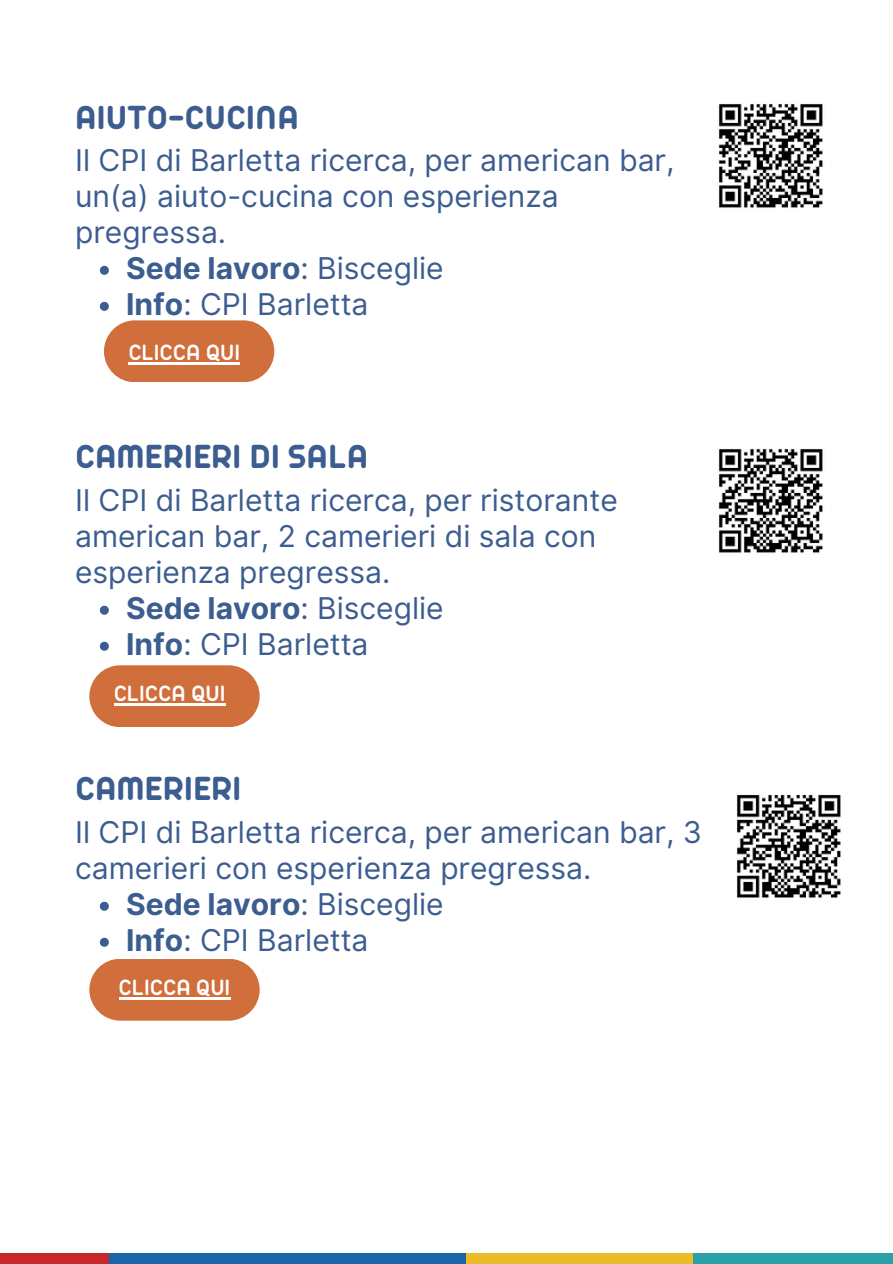
<style>
.page{position:relative;width:893px;height:1264px;background:#fff}
.page>*{position:absolute;margin:0;border:0;box-sizing:border-box;transform-origin:0 0}
.t1{font:700 36px "Arista Pro";color:#3c5d90}
.t2{font:30px/36px "Inter";color:#3c5d90}
.t3{font:700 30px "Inter";color:#3c5d90}
.t4{font:600 24px "Arista Pro";color:#fff}
.s1{font-weight:400}
.s2{font-weight:700}
</style>
<div class="page">
<div style="left:693px;top:1253px;width:199px;height:10px;background:#2aa0a8"></div>
<div style="left:335px;top:1253px;width:357px;height:10px;background:#ebbb28"></div>
<div style="left:0;top:1253px;width:143px;height:10px;background:#c5292c"></div>
<div style="left:109px;top:1253px;width:356px;height:10px;background:#1965a8"></div>
<svg style="left:100px;top:266px;width:9px;height:9px"></svg>
<svg style="left:100px;top:302px;width:9px;height:9px"></svg>
<svg style="left:100px;top:605px;width:9px;height:9px"></svg>
<svg style="left:100px;top:641px;width:9px;height:9px"></svg>
<svg style="left:100px;top:901px;width:9px;height:9px"></svg>
<svg style="left:100px;top:937px;width:9px;height:9px"></svg>
<div style="left:104px;top:320px;width:170px;height:62px;background:#d06e3c;border-radius:31px"></div>
<div style="left:89px;top:958px;width:171px;height:62px;background:#d06e3c;border-radius:31px"></div>
<div style="left:89px;top:665px;width:171px;height:62px;background:#d06e3c;border-radius:31px"></div>
<img style="left:736px;top:794px;width:105px;height:104px">
<img style="left:718px;top:448px;width:105px;height:105px">
<img style="left:718px;top:103px;width:105px;height:105px">
<hr style="left:128px;top:362px;width:112px;height:2px;background:#fff">
<hr style="left:114px;top:703px;width:111px;height:2px;background:#fff">
<hr style="left:119px;top:997px;width:111px;height:2px;background:#fff">
<h1 class="t1" style="left:75px;top:105px;width:225px">AIUTO-CUCINA</h1>
<h1 class="t2" style="left:75px;top:142px;width:601px">Il CPI di Barletta ricerca, per american bar, un(a) aiuto-cucina con esperienza pregressa.</h1>
<p class="t3" style="left:126px;top:250px;width:319px">Sede lavoro<span class="s1">: Bisceglie</span></p>
<p class="t2" style="left:126px;top:286px;width:244px"><span class="s2">Info</span>: CPI Barletta</p>
<p class="t4" style="left:128px;top:344px;width:113px">CLICCA QUI</p>
<h1 class="t1" style="left:75px;top:445px;width:294px">CAMERIERI DI SALA</h1>
<h1 class="t2" style="left:75px;top:482px;width:544px">Il CPI di Barletta ricerca, per ristorante american bar, 2 camerieri di sala con esperienza pregressa.</h1>
<p class="t3" style="left:126px;top:590px;width:319px">Sede lavoro<span class="s1">: Bisceglie</span></p>
<p class="t2" style="left:126px;top:626px;width:244px"><span class="s2">Info</span>: CPI Barletta</p>
<p class="t4" style="left:114px;top:686px;width:113px">CLICCA QUI</p>
<h1 class="t1" style="left:75px;top:777px;width:168px">CAMERIERI</h1>
<h1 class="t2" style="left:75px;top:814px;width:628px">Il CPI di Barletta ricerca, per american bar, 3 camerieri con esperienza pregressa.</h1>
<p class="t3" style="left:126px;top:886px;width:319px">Sede lavoro<span class="s1">: Bisceglie</span></p>
<p class="t2" style="left:126px;top:922px;width:244px"><span class="s2">Info</span>: CPI Barletta</p>
<p class="t4" style="left:119px;top:979px;width:113px">CLICCA QUI</p>
</div>
